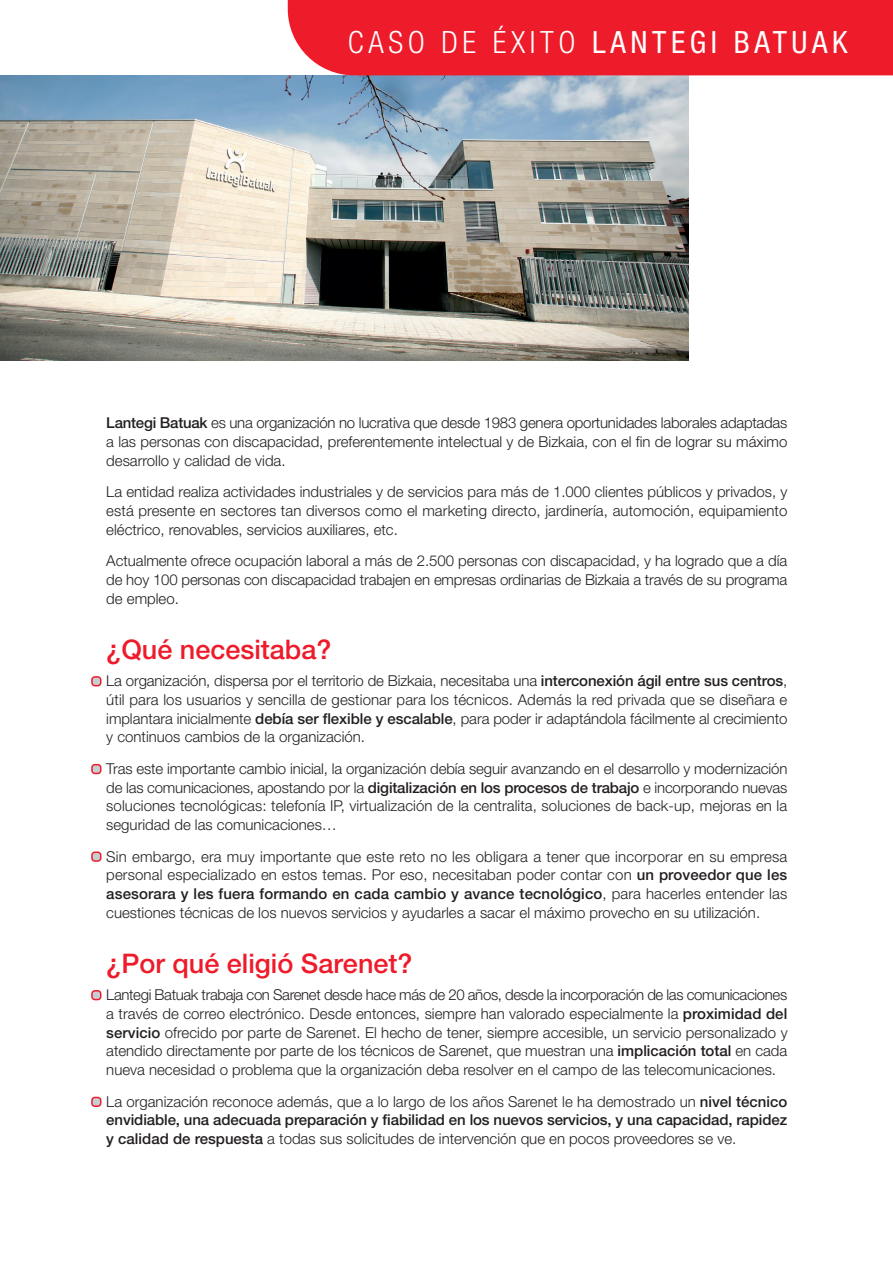
<style>
.page{position:relative;width:893px;height:1263px;background:#fff}
.page>*{position:absolute;margin:0;border:0;box-sizing:border-box;transform-origin:0 0}
.t1{font:condensed 30.75px "Helvetica Neue";letter-spacing:.15em;color:#fff}
.t2{font:500 27px "Helvetica Neue";color:#ee1b2a}
.t3{font:300 15px/18.8px "Helvetica Neue";color:#231f20;text-align:justify}
.s1{font-weight:300}
.s2{font-weight:500}
</style>
<div class="page">
<img style="left:0;top:75px;width:688px;height:285px">
<div style="left:288px;top:0;width:605px;height:75px;background:#ee1b2a"></div>
<div style="left:91px;top:764px;width:10px;height:10px;background:#c6ced4;border:1px solid #ee1b2a;border-radius:3px"></div>
<div style="left:91px;top:676px;width:10px;height:10px;background:#c6ced4;border:1px solid #ee1b2a;border-radius:3px"></div>
<div style="left:91px;top:852px;width:10px;height:10px;background:#c6ced4;border:1px solid #ee1b2a;border-radius:3px"></div>
<div style="left:91px;top:990px;width:10px;height:10px;background:#c6ced4;border:1px solid #ee1b2a;border-radius:3px"></div>
<div style="left:91px;top:1097px;width:10px;height:10px;background:#c6ced4;border:1px solid #ee1b2a;border-radius:3px"></div>
<h1 class="t1" style="left:348px;top:24px;width:501px"><span class="s1">CASO DE ÉXITO</span> LANTEGI BATUAK</h1>
<p class="t3" style="left:106px;top:413px;width:682px"><span class="s2">Lantegi Batuak</span> es una organización no lucrativa que desde 1983 genera oportunidades laborales adaptadas a las personas con discapacidad, preferentemente intelectual y de Bizkaia, con el fin de lograr su máximo desarrollo y calidad de vida.</p>
<p class="t3" style="left:106px;top:482px;width:682px">La entidad realiza actividades industriales y de servicios para más de 1.000 clientes públicos y privados, y está presente en sectores tan diversos como el marketing directo, jardinería, automoción, equipamiento eléctrico, renovables, servicios auxiliares, etc.</p>
<p class="t3" style="left:106px;top:551px;width:682px">Actualmente ofrece ocupación laboral a más de 2.500 personas con discapacidad, y ha logrado que a día de hoy 100 personas con discapacidad trabajen en empresas ordinarias de Bizkaia a través de su programa de empleo.</p>
<h2 class="t2" style="left:106px;top:633px;width:227px">¿Qué necesitaba?</h2>
<p class="t3" style="left:106px;top:671px;width:682px">La organización, dispersa por el territorio de Bizkaia, necesitaba una <span class="s2">interconexión ágil entre sus centros</span>, útil para los usuarios y sencilla de gestionar para los técnicos. Además la red privada que se diseñara e implantara inicialmente <span class="s2">debía ser flexible y escalable</span>, para poder ir adaptándola fácilmente al crecimiento y continuos cambios de la organización.</p>
<p class="t3" style="left:106px;top:759px;width:683px">Tras este importante cambio inicial, la organización debía seguir avanzando en el desarrollo y modernización de las comunicaciones, apostando por la <span class="s2">digitalización en los procesos de trabajo</span> e incorporando nuevas soluciones tecnológicas: telefonía IP, virtualización de la centralita, soluciones de back-up, mejoras en la seguridad de las comunicaciones…</p>
<p class="t3" style="left:106px;top:847px;width:682px">Sin embargo, era muy importante que este reto no les obligara a tener que incorporar en su empresa personal especializado en estos temas. Por eso, necesitaban poder contar con <span class="s2">un proveedor que les asesorara y les fuera formando en cada cambio y avance tecnológico</span>, para hacerles entender las cuestiones técnicas de los nuevos servicios y ayudarles a sacar el máximo provecho en su utilización.</p>
<h2 class="t2" style="left:106px;top:947px;width:308px">¿Por qué eligió Sarenet?</h2>
<p class="t3" style="left:106px;top:985px;width:683px">Lantegi Batuak trabaja con Sarenet desde hace más de 20 años, desde la incorporación de las comunicaciones a través de correo electrónico. Desde entonces, siempre han valorado especialmente la <span class="s2">proximidad del servicio</span> ofrecido por parte de Sarenet. El hecho de tener, siempre accesible, un servicio personalizado y atendido directamente por parte de los técnicos de Sarenet, que muestran una <span class="s2">implicación total</span> en cada nueva necesidad o problema que la organización deba resolver en el campo de las telecomunicaciones.</p>
<p class="t3" style="left:106px;top:1092px;width:682px">La organización reconoce además, que a lo largo de los años Sarenet le ha demostrado un <span class="s2">nivel técnico envidiable, una adecuada preparación y fiabilidad en los nuevos servicios, y una capacidad, rapidez y calidad de respuesta</span> a todas sus solicitudes de intervención que en pocos proveedores se ve.</p>
</div>
